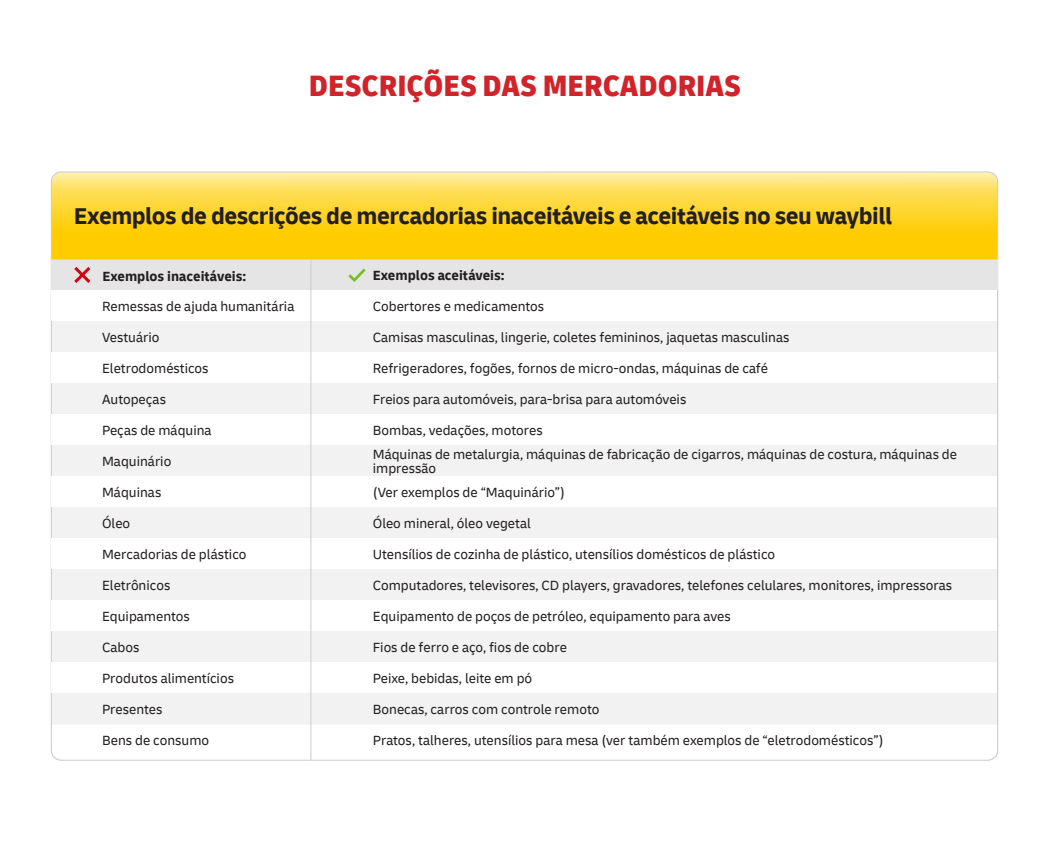
<style>
.page{position:relative;width:1049px;height:842px;background:#fff}
.page>*{position:absolute;margin:0;border:0;box-sizing:border-box;transform-origin:0 0}
.t1{font:900 condensed 31px "Delivery";color:#d1232a}
.t2{font:700 24px "Delivery";letter-spacing:-.02em;color:#231f20}
.t3{font:14px/14px "Delivery";color:#231f20}
.t4{font:700 14px "Delivery";color:#231f20}
</style>
<div class="page">
<div style="left:51px;top:172px;width:947px;height:588px;background:#f2f2f2"></div>
<div style="left:52px;top:259px;width:946px;height:31px;background:#e5e5e5"></div>
<div style="left:52px;top:290px;width:945px;height:31px;background:#fff"></div>
<div style="left:52px;top:352px;width:945px;height:31px;background:#fff"></div>
<div style="left:52px;top:414px;width:945px;height:31px;background:#fff"></div>
<div style="left:52px;top:476px;width:945px;height:31px;background:#fff"></div>
<div style="left:52px;top:538px;width:945px;height:31px;background:#fff"></div>
<div style="left:52px;top:600px;width:945px;height:31px;background:#fff"></div>
<div style="left:52px;top:662px;width:945px;height:31px;background:#fff"></div>
<svg style="left:52px;top:724px;width:945px;height:35px"></svg>
<hr style="left:310px;top:260px;width:1px;height:500px;background:#ccc">
<svg style="left:52px;top:173px;width:945px;height:86px;background:#fed531"></svg>
<svg style="left:74px;top:267px;width:17px;height:16px"></svg>
<svg style="left:348px;top:268px;width:18px;height:14px"></svg>
<h1 class="t1" style="left:309px;top:67px;width:434px">DESCRIÇÕES DAS MERCADORIAS</h1>
<h2 class="t2" style="left:74px;top:202px;width:820px">Exemplos de descrições de mercadorias inaceitáveis e aceitáveis no seu waybill</h2>
<p class="t4" style="left:102px;top:268px;width:145px">Exemplos inaceitáveis:</p>
<p class="t4" style="left:373px;top:267px;width:133px">Exemplos aceitáveis:</p>
<p class="t3" style="left:102px;top:299px;width:194px">Remessas de ajuda humanitária</p>
<p class="t3" style="left:373px;top:299px;width:173px">Cobertores e medicamentos</p>
<p class="t3" style="left:102px;top:330px;width:59px">Vestuário</p>
<p class="t3" style="left:373px;top:330px;width:418px">Camisas masculinas, lingerie, coletes femininos, jaquetas masculinas</p>
<p class="t3" style="left:102px;top:361px;width:108px">Eletrodomésticos</p>
<p class="t3" style="left:373px;top:361px;width:397px">Refrigeradores, fogões, fornos de micro-ondas, máquinas de café</p>
<p class="t3" style="left:102px;top:392px;width:65px">Autopeças</p>
<p class="t3" style="left:373px;top:392px;width:315px">Freios para automóveis, para-brisa para automóveis</p>
<p class="t3" style="left:102px;top:423px;width:111px">Peças de máquina</p>
<p class="t3" style="left:373px;top:423px;width:171px">Bombas, vedações, motores</p>
<p class="t3" style="left:102px;top:454px;width:71px">Maquinário</p>
<p class="t3" style="left:373px;top:447px;width:586px">Máquinas de metalurgia, máquinas de fabricação de cigarros, máquinas de costura, máquinas de impressão</p>
<p class="t3" style="left:102px;top:485px;width:61px">Máquinas</p>
<p class="t3" style="left:373px;top:485px;width:194px">(Ver exemplos de “Maquinário”)</p>
<p class="t3" style="left:102px;top:516px;width:30px">Óleo</p>
<p class="t3" style="left:373px;top:516px;width:160px">Óleo mineral, óleo vegetal</p>
<p class="t3" style="left:102px;top:547px;width:146px">Mercadorias de plástico</p>
<p class="t3" style="left:373px;top:547px;width:404px">Utensílios de cozinha de plástico, utensílios domésticos de plástico</p>
<p class="t3" style="left:102px;top:578px;width:70px">Eletrônicos</p>
<p class="t3" style="left:373px;top:578px;width:581px">Computadores, televisores, CD players, gravadores, telefones celulares, monitores, impressoras</p>
<p class="t3" style="left:102px;top:609px;width:89px">Equipamentos</p>
<p class="t3" style="left:373px;top:609px;width:359px">Equipamento de poços de petróleo, equipamento para aves</p>
<p class="t3" style="left:102px;top:640px;width:39px">Cabos</p>
<p class="t3" style="left:373px;top:640px;width:196px">Fios de ferro e aço, fios de cobre</p>
<p class="t3" style="left:102px;top:671px;width:133px">Produtos alimentícios</p>
<p class="t3" style="left:373px;top:671px;width:161px">Peixe, bebidas, leite em pó</p>
<p class="t3" style="left:102px;top:702px;width:62px">Presentes</p>
<p class="t3" style="left:373px;top:702px;width:228px">Bonecas, carros com controle remoto</p>
<p class="t3" style="left:102px;top:734px;width:109px">Bens de consumo</p>
<p class="t3" style="left:373px;top:734px;width:512px">Pratos, talheres, utensílios para mesa (ver também exemplos de “eletrodomésticos”)</p>
</div>
